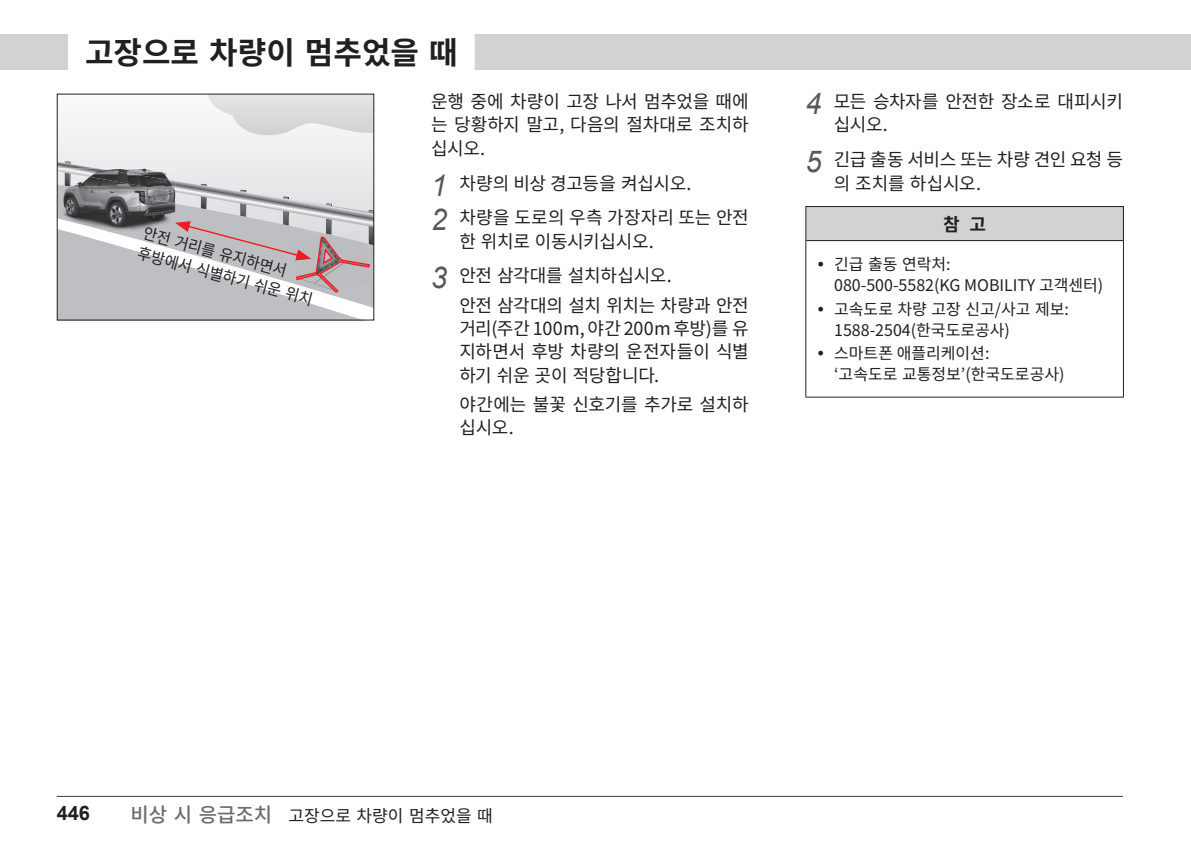
<style>
.page{position:relative;width:1191px;height:851px;background:#fff}
.page>*{position:absolute;margin:0;border:0;box-sizing:border-box;transform-origin:0 0}
.Heading1{font:700 31px "Noto Sans CJ Kkr";color:#231f20}
.t1{font:700 20px "Arial";color:#231f20}
.OrderList2_Child{font:18px/23.4px "Noto Sans CJ Kkr";letter-spacing:-.015em;color:#231f20}
.Description{font:18px/23.4px "Noto Sans CJ Kkr";letter-spacing:-.015em;color:#231f20;text-align:justify}
.Description-Cell_Cen{font:700 18px "Noto Sans CJ Kkr";color:#231f20}
.t2{font:17px "Noto Sans CJ Kkr";color:#231f20}
.t3{font:16px/20.8px "Noto Sans CJ Kkr";color:#231f20}
.t4{font:16px/20.8px "Noto Sans CJ Kkr";color:#231f20;scale:.95 1}
.s1{font-family:"Arial";font-style:italic;font-size:30px;color:#57585a}
.s2{font-weight:500;font-size:20px;color:#6c6d70}
</style>
<div class="page">
<hr style="left:57px;top:795px;width:1066px;height:1px;background:#3e3e3f">
<div style="left:0;top:34px;width:1191px;height:35px;background:#d1d2d4"></div>
<div style="left:68px;top:31px;width:407px;height:42px;background:#fff"></div>
<div style="left:59px;top:122px;width:313px;height:39px;background:#f0f0f1"></div>
<svg style="left:207px;top:96px;width:165px;height:40px"></svg>
<svg style="left:59px;top:161px;width:313px;height:157px"></svg>
<div style="left:806px;top:206px;width:317px;height:34px;background:#d1d2d4"></div>
<hr style="left:805px;top:241px;width:1px;height:155px;background:#231f20">
<hr style="left:1123px;top:241px;width:1px;height:155px;background:#231f20">
<hr style="left:805px;top:396px;width:319px;height:1px;background:#231f20">
<hr style="left:805px;top:206px;width:319px;height:1px;background:#231f20">
<hr style="left:805px;top:207px;width:1px;height:33px;background:#231f20">
<hr style="left:1123px;top:207px;width:1px;height:33px;background:#231f20">
<hr style="left:805px;top:240px;width:319px;height:1px;background:#231f20">
<p class="Heading1" style="left:85px;top:35px;width:374px">고장으로 차량이 멈추었을 때</p>
<p class="t4" style="left:146px;top:223px;width:191px;rotate:15deg">안전 거리를 유지하면서 후방에서 식별하기 쉬운 위치</p>
<p class="Description" style="left:431px;top:90px;width:319px">운행 중에 차량이 고장 나서 멈추었을 때에 는 당황하지 말고, 다음의 절차대로 조치하 십시오.</p>
<p class="OrderList2_Child" style="left:431px;top:172px;width:262px"><span class="s1">1</span> 차량의 비상 경고등을 켜십시오.</p>
<p class="OrderList2_Child" style="left:459px;top:206px;width:291px;text-indent:-28px"><span class="s1">2</span> 차량을 도로의 우측 가장자리 또는 안전 한 위치로 이동시키십시오.</p>
<p class="OrderList2_Child" style="left:431px;top:264px;width:242px"><span class="s1">3</span> 안전 삼각대를 설치하십시오.</p>
<p class="OrderList2_Child" style="left:459px;top:293px;width:291px;text-align:justify">안전 삼각대의 설치 위치는 차량과 안전 거리(주간 100m, 야간 200m 후방)를 유 지하면서 후방 차량의 운전자들이 식별 하기 쉬운 곳이 적당합니다.</p>
<p class="OrderList2_Child" style="left:459px;top:393px;width:291px">야간에는 불꽃 신호기를 추가로 설치하 십시오.</p>
<p class="OrderList2_Child" style="left:833px;top:90px;width:291px;text-indent:-28px"><span class="s1">4</span> 모든 승차자를 안전한 장소로 대피시키 십시오.</p>
<p class="OrderList2_Child" style="left:833px;top:148px;width:291px;text-indent:-28px"><span class="s1">5</span> 긴급 출동 서비스 또는 차량 견인 요청 등 의 조치를 하십시오.</p>
<p class="Description-Cell_Cen" style="left:943px;top:214px;width:44px">참 고</p>
<p class="t3" style="left:834px;top:254px;width:271px">긴급 출동 연락처:<br>080-500-5582(KG MOBILITY 고객센터)</p>
<p class="t3" style="left:834px;top:299px;width:236px">고속도로 차량 고장 신고/사고 제보:<br>1588-2504(한국도로공사)</p>
<p class="t3" style="left:834px;top:343px;width:232px">스마트폰 애플리케이션:<br>‘고속도로 교통정보’(한국도로공사)</p>
<p class="t1" style="left:57px;top:798px;width:35px">446</p>
<p class="t2" style="left:130px;top:805px;width:364px"><span class="s2">비상 시 응급조치</span> 고장으로 차량이 멈추었을 때</p>
</div>
